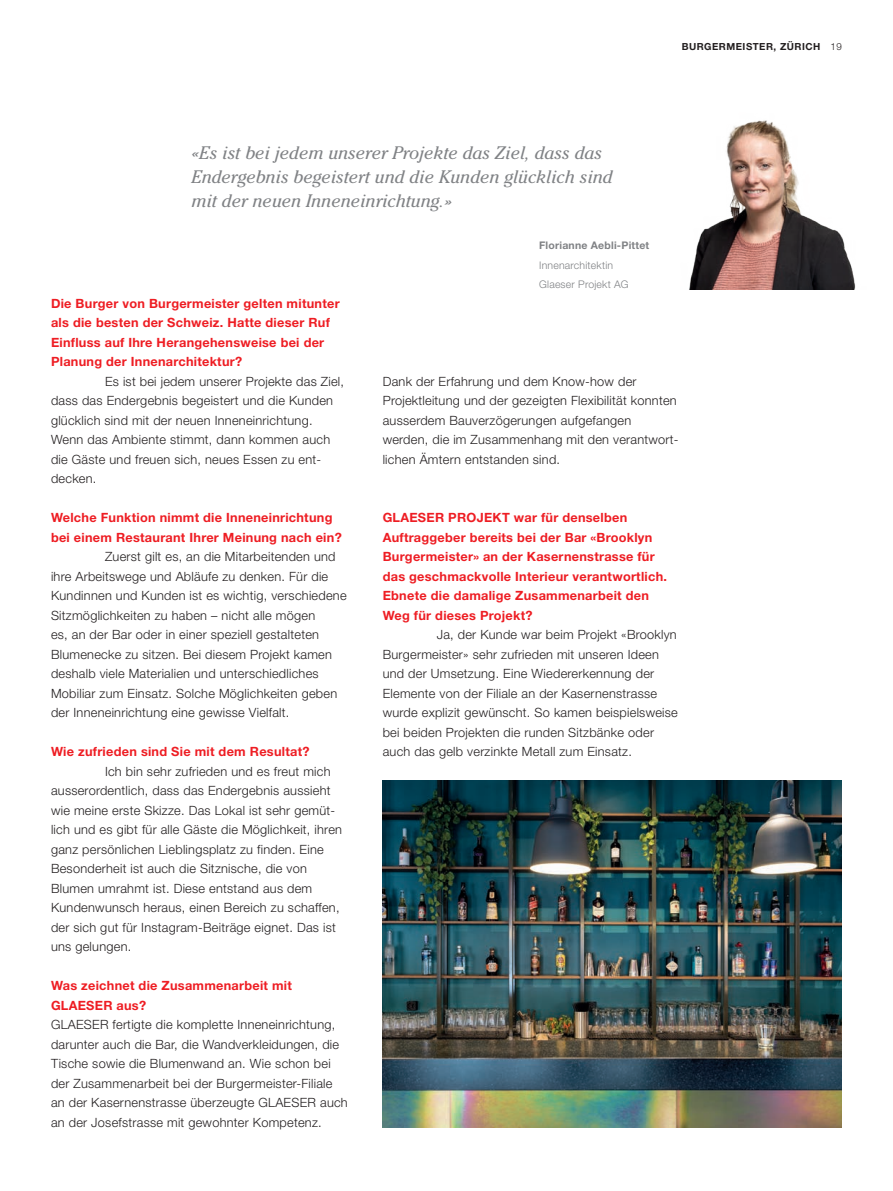
<style>
.page{position:relative;width:893px;height:1191px;background:#fff}
.page>*{position:absolute;margin:0;border:0;box-sizing:border-box;transform-origin:0 0}
.t1{font:italic 18px/24px "Cheltenham Std";color:#808285}
.t2{font:300 12.75px/19.5px "Helvetica Neue LT Std";letter-spacing:.02em;color:#231f20}
.t3{font:700 12.75px/19.5px "Helvetica Neue LT Std";letter-spacing:.02em;color:#ee1d23}
.t4{font:300 10.5px/19.5px "Helvetica Neue LT Std";letter-spacing:.02em;color:#808285}
.t5{font:700 10.5px "Helvetica Neue LT Std";letter-spacing:.02em;color:#808285}
.t6{font:700 9.75px "Helvetica Neue LT Std";letter-spacing:.05em;color:#231f20}
.s1{font-weight:300}
</style>
<div class="page">
<img style="left:689px;top:120px;width:167px;height:169px">
<img style="left:383px;top:780px;width:459px;height:347px">
<p class="t6" style="left:682px;top:40px;width:162px">BURGERMEISTER, ZÜRICH <span class="s1">19</span></p>
<h1 class="t1" style="left:191px;top:140px;width:423px">«Es ist bei jedem unserer Projekte das Ziel, dass das<br>Endergebnis begeistert und die Kunden glücklich sind mit der neuen Inneneinrichtung.»</h1>
<p class="t5" style="left:539px;top:239px;width:112px">Florianne Aebli-Pittet</p>
<p class="t4" style="left:539px;top:255px;width:91px">Innenarchitektin<br>Glaeser Projekt AG</p>
<p class="t3" style="left:51px;top:293px;width:290px">Die Burger von Burgermeister gelten mitunter als die besten der Schweiz. Hatte dieser Ruf Einfluss auf Ihre Herangehensweise bei der Planung der Innenarchitektur?</p>
<p class="t2" style="left:51px;top:371px;width:295px;text-indent:54px">Es ist bei jedem unserer Projekte das Ziel, dass das Endergebnis begeistert und die Kunden glücklich sind mit der neuen Inneneinrichtung.<br>Wenn das Ambiente stimmt, dann kommen auch die Gäste und freuen sich, neues Essen zu ent&shy;decken.</p>
<p class="t3" style="left:51px;top:507px;width:292px">Welche Funktion nimmt die Inneneinrichtung bei einem Restaurant Ihrer Meinung nach ein?</p>
<p class="t2" style="left:51px;top:546px;width:297px;text-indent:54px">Zuerst gilt es, an die Mitarbeitenden und ihre Arbeitswege und Abläufe zu denken. Für die Kundinnen und Kunden ist es wichtig, verschiedene Sitzmöglichkeiten zu haben – nicht alle mögen<br>es, an der Bar oder in einer speziell gestalteten Blumenecke zu sitzen. Bei diesem Projekt kamen deshalb viele Materialien und unterschiedliches Mobiliar zum Einsatz. Solche Möglichkeiten geben der Inneneinrichtung eine gewisse Vielfalt.</p>
<p class="t3" style="left:51px;top:741px;width:260px">Wie zufrieden sind Sie mit dem Resultat?</p>
<p class="t2" style="left:51px;top:761px;width:293px;text-indent:54px">Ich bin sehr zufrieden und es freut mich ausserordentlich, dass das Endergebnis aussieht wie meine erste Skizze. Das Lokal ist sehr gemüt&shy;lich und es gibt für alle Gäste die Möglichkeit, ihren ganz persönlichen Lieblingsplatz zu finden. Eine Besonderheit ist auch die Sitznische, die von Blumen umrahmt ist. Diese entstand aus dem Kundenwunsch heraus, einen Bereich zu schaffen, der sich gut für Instagram-Beiträge eignet. Das ist uns gelungen.</p>
<p class="t3" style="left:51px;top:975px;width:242px">Was zeichnet die Zusammenarbeit mit<br>GLAESER aus?</p>
<p class="t2" style="left:51px;top:1014px;width:298px">GLAESER fertigte die komplette Inneneinrichtung, darunter auch die Bar, die Wandverkleidungen, die Tische sowie die Blumenwand an. Wie schon bei der Zusammenarbeit bei der Burgermeister-Filiale an der Kasernenstrasse überzeugte GLAESER auch an der Josefstrasse mit gewohnter Kompetenz.</p>
<p class="t2" style="left:383px;top:371px;width:297px">Dank der Erfahrung und dem Know-how der Projektleitung und der gezeigten Flexibilität konnten ausserdem Bauverzögerungen aufgefangen werden, die im Zusammenhang mit den verantwort&shy;lichen Ämtern entstanden sind.</p>
<p class="t3" style="left:383px;top:507px;width:286px">GLAESER PROJEKT war für denselben Auftraggeber bereits bei der Bar «Brooklyn Burgermeister» an der Kasernenstrasse für das geschmackvolle Interieur verantwortlich.<br>Ebnete die damalige Zusammenarbeit den Weg für dieses Projekt?</p>
<p class="t2" style="left:383px;top:624px;width:297px;text-indent:54px">Ja, der Kunde war beim Projekt «Brooklyn Burgermeister» sehr zufrieden mit unseren Ideen und der Umsetzung. Eine Wiedererkennung der Elemente von der Filiale an der Kasernenstrasse wurde explizit gewünscht. So kamen beispielsweise bei beiden Projekten die runden Sitzbänke oder auch das gelb verzinkte Metall zum Einsatz.</p>
</div>
